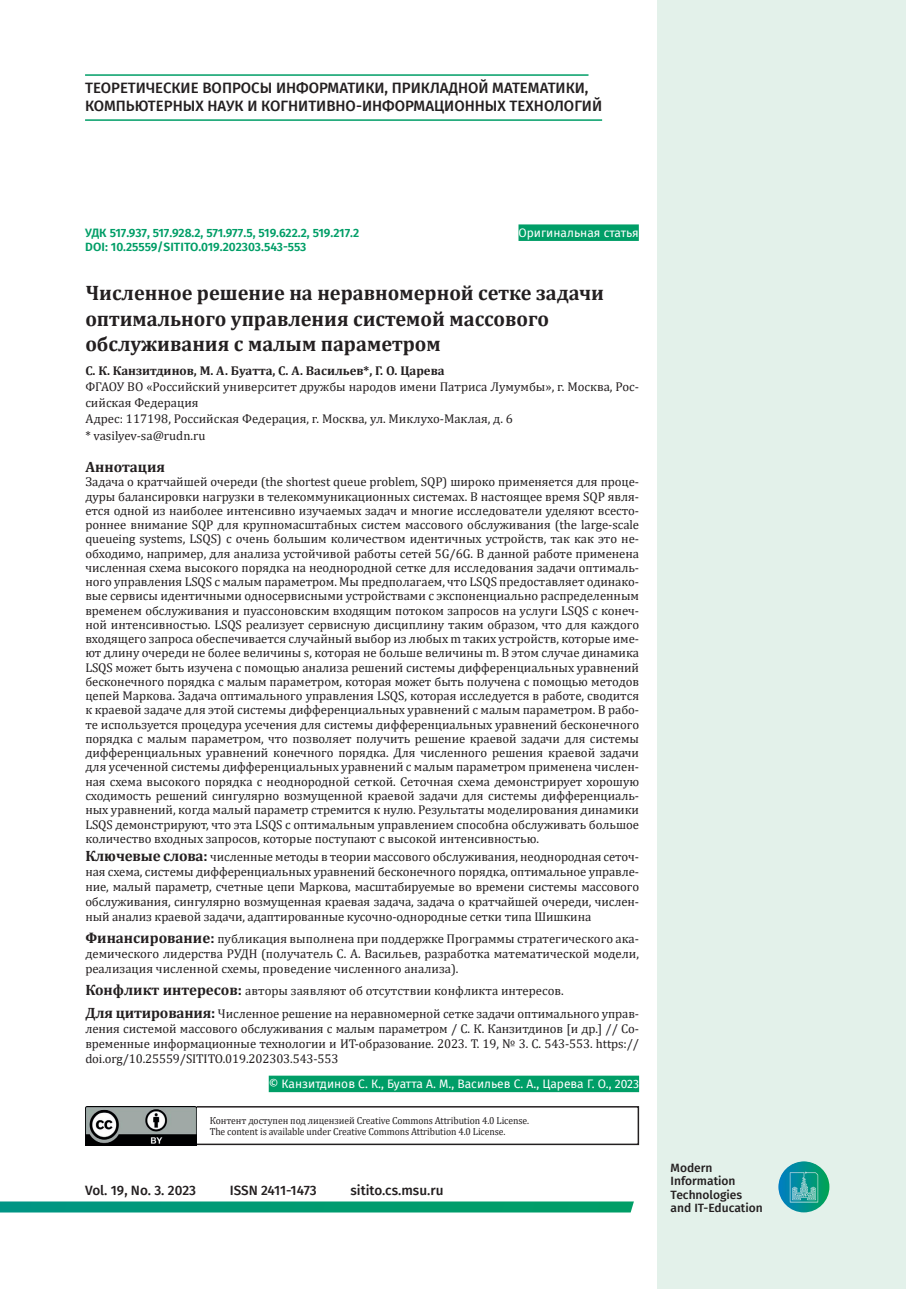
<style>
.page{position:relative;width:906px;height:1289px;background:#fff}
.page>*{position:absolute;margin:0;border:0;box-sizing:border-box;transform-origin:0 0}
.t1{font:700 21px/25.2px "Cambria";color:#231f20}
.t2{font:500 15px/18px "Fira Sans";color:#231f20}
.t3{font:700 15px "Cambria";color:#231f20}
.t4{font:500 13.5px "Fira Sans";color:#231f20}
.t5{font:12.75px/14.2px "Cambria";color:#231f20;text-align:justify}
.t6{font:700 12.75px "Cambria";color:#231f20}
.t7{font:600 12px/14.4px "Fira Sans";letter-spacing:-.005em;color:#009e67}
.t8{font:12px "Fira Sans";color:#fff}
.t9{font:500 12px/13.5px "Fira Sans";color:#231f20}
.t10{font:10.2px/10.5px "Cambria";letter-spacing:-.01em;color:#231f20;scale:.95 1}
.s1{font-weight:700;font-size:15px}
</style>
<div class="page">
<div style="left:657px;top:0;width:249px;height:1288px;background:#e3f1ea"></div>
<img style="left:778px;top:1161px;width:51px;height:51px;border-radius:26px">
<svg style="left:0;top:1201px;width:634px;height:11px;background:#0b9f79"></svg>
<div style="left:85px;top:1106px;width:554px;height:39px;border:2px solid #231f20"></div>
<img style="left:85px;top:1106px;width:112px;height:39px">
<hr style="left:85px;top:74px;width:503px;height:2px;background:#009e67">
<hr style="left:85px;top:119px;width:517px;height:2px;background:#009e67">
<div style="left:269px;top:1075px;width:370px;height:17px;background:#009e67"></div>
<div style="left:518px;top:224px;width:121px;height:17px;background:#009e67"></div>
<p class="t2" style="left:85px;top:78px;width:518px">ТЕОРЕТИЧЕСКИЕ ВОПРОСЫ ИНФОРМАТИКИ, ПРИКЛАДНОЙ МАТЕМАТИКИ,<br>КОМПЬЮТЕРНЫХ НАУК И КОГНИТИВНО-ИНФОРМАЦИОННЫХ ТЕХНОЛОГИЙ</p>
<p class="t8" style="left:518px;top:223px;width:122px">Оригинальная статья</p>
<p class="t7" style="left:85px;top:224px;width:276px">УДК 517.937, 517.928.2, 571.977.5, 519.622.2, 519.217.2<br>DOI: 10.25559/SITITO.019.202303.543-553</p>
<h1 class="t1" style="left:85px;top:280px;width:520px">Численное решение на неравномерной сетке задачи оптимального управления системой массового обслуживания с малым параметром</h1>
<p class="t6" style="left:85px;top:361px;width:361px">С. К. Канзитдинов, М. А. Буатта, С. А. Васильев*, Г. О. Царева</p>
<p class="t5" style="left:85px;top:378px;width:555px;line-height:16.2px;text-align:left">ФГАОУ ВО «Российский университет дружбы народов имени Патриса Лумумбы», г. Москва, Рос&shy;сийская Федерация<br>Адрес: 117198, Российская Федерация, г. Москва, ул. Миклухо-Маклая, д. 6<br>* vasilyev-sa@rudn.ru</p>
<p class="t3" style="left:85px;top:456px;width:81px">Аннотация</p>
<p class="t5" style="left:85px;top:474px;width:555px">Задача о кратчайшей очереди (the shortest queue problem, SQP) широко применяется для проце&shy;дуры балансировки нагрузки в телекоммуникационных системах. В настоящее время SQP явля&shy;ется одной из наиболее интенсивно изучаемых задач и многие исследователи уделяют всесто&shy;роннее внимание SQP для крупномасштабных систем массового обслуживания (the large-scale queueing systems, LSQS) с очень большим количеством идентичных устройств, так как это не&shy;обходимо, например, для анализа устойчивой работы сетей 5G/6G. В данной работе применена численная схема высокого порядка на неоднородной сетке для исследования задачи оптималь&shy;ного управления LSQS с малым параметром. Мы предполагаем, что LSQS предоставляет одинако&shy;вые сервисы идентичными односервисными устройствами с экспоненциально распределенным временем обслуживания и пуассоновским входящим потоком запросов на услуги LSQS с конеч&shy;ной интенсивностью. LSQS реализует сервисную дисциплину таким образом, что для каждого входящего запроса обеспечивается случайный выбор из любых m таких устройств, которые име&shy;ют длину очереди не более величины s, которая не больше величины m. В этом случае динамика LSQS может быть изучена с помощью анализа решений системы дифференциальных уравнений бесконечного порядка с малым параметром, которая может быть получена с помощью методов цепей Маркова. Задача оптимального управления LSQS, которая исследуется в работе, сводится к краевой задаче для этой системы дифференциальных уравнений с малым параметром. В рабо&shy;те используется процедура усечения для системы дифференциальных уравнений бесконечного порядка с малым параметром, что позволяет получить решение краевой задачи для системы дифференциальных уравнений конечного порядка. Для численного решения краевой задачи для усеченной системы дифференциальных уравнений с малым параметром применена числен&shy;ная схема высокого порядка с неоднородной сеткой. Сеточная схема демонстрирует хорошую сходимость решений сингулярно возмущенной краевой задачи для системы дифференциаль&shy;ных уравнений, когда малый параметр стремится к нулю. Результаты моделирования динамики LSQS демонстрируют, что эта LSQS с оптимальным управлением способна обслуживать большое количество входных запросов, которые поступают с высокой интенсивностью.</p>
<p class="t5" style="left:85px;top:848px;width:555px;line-height:15px"><span class="s1">Ключевые слова:</span> численные методы в теории массового обслуживания, неоднородная сеточ&shy;ная схема, системы дифференциальных уравнений бесконечного порядка, оптимальное управле&shy;ние, малый параметр, счетные цепи Маркова, масштабируемые во времени системы массового обслуживания, сингулярно возмущенная краевая задача, задача о кратчайшей очереди, числен&shy;ный анализ краевой задачи, адаптированные кусочно-однородные сетки типа Шишкина</p>
<p class="t5" style="left:85px;top:931px;width:555px;line-height:15px"><span class="s1">Финансирование:</span> публикация выполнена при поддержке Программы стратегического ака&shy;демического лидерства РУДН (получатель С. A. Васильев, разработка математической модели, реализация численной схемы, проведение численного анализа).</p>
<p class="t5" style="left:85px;top:979px;width:555px;line-height:22.2px"><span class="s1">Конфликт интересов:</span> авторы заявляют об отсутствии конфликта интересов.<br><span class="s1">Для цитирования:</span> Численное решение на неравномерной сетке задачи оптимального управ-</p>
<p class="t5" style="left:85px;top:1020px;width:555px;line-height:15px">ления системой массового обслуживания с малым параметром / С. К. Канзитдинов [и др.] // Со&shy;временные информационные технологии и ИТ-образование. 2023. Т. 19, № 3. С. 543-553. https:// doi.org/10.25559/SITITO.019.202303.543-553</p>
<p class="t8" style="left:269px;top:1074px;width:372px">© Канзитдинов С. К., Буатта А. М., Васильев С. А., Царева Г. О., 2023</p>
<p class="t10" style="left:210px;top:1115px;width:338px">Контент доступен под лицензией Creative Commons Attribution 4.0 License.<br>The content is available under Creative Commons Attribution 4.0 License.</p>
<p class="t4" style="left:85px;top:1179px;width:112px">Vol. 19, No. 3. 2023</p>
<p class="t4" style="left:230px;top:1179px;width:88px">ISSN 2411-1473</p>
<p class="t4" style="left:350px;top:1179px;width:94px">sitito.cs.msu.ru</p>
<p class="t9" style="left:670px;top:1160px;width:94px">Modern<br>Information<br>Technologies and IT-Education</p>
</div>
